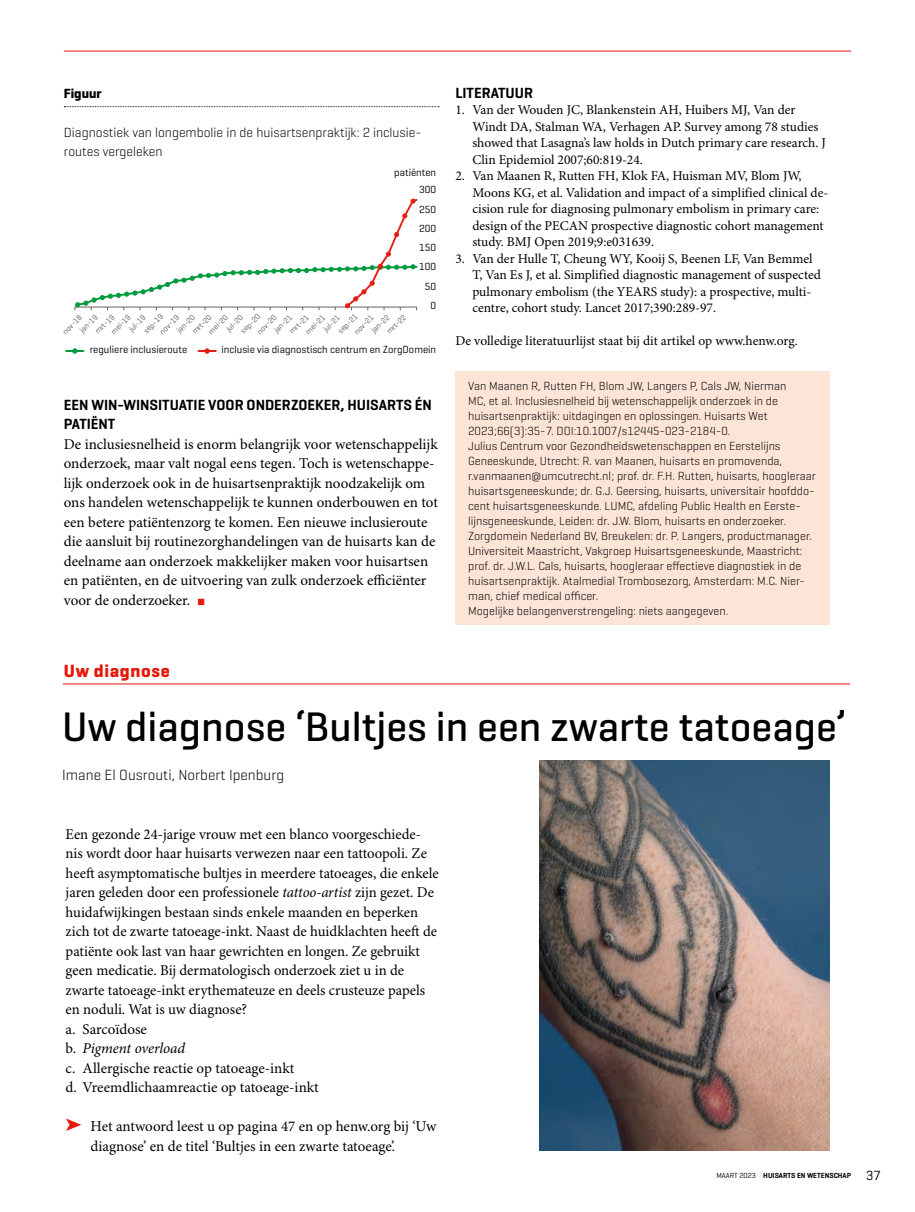
<style>
.page{position:relative;width:915px;height:1212px;background:#fff}
.page>*{position:absolute;margin:0;border:0;box-sizing:border-box;transform-origin:0 0}
.t1{font:500 42px "Geogrotesque";color:#000}
.SectionHeading_2_kop{font:700 18px "Geogrotesque";letter-spacing:.04em;color:#e4190a}
.SectionHeading_3_kop{font:15px/19.5px "Minion Pro";color:#000}
.SectionHeading_2_kop-2{font:15px/19.5px "Minion Pro";letter-spacing:-.005em;color:#000}
.t2{font:300 15px "Geogrotesque";color:#000}
.t3{font:600 15px "Geogrotesque";color:#000}
.t4{font:13.5px/16.5px "Minion Pro";color:#000}
.t5{font:300 13.5px/19.5px "Geogrotesque";color:#000}
.t6{font:700 13.5px "Geogrotesque";color:#000}
.t7{font:300 12px/15px "Geogrotesque";color:#000}
.t8{font:10.5px/19.4px "Geogrotesque";color:#000;text-align:right}
.t9{font:7.95px/11.7px "Geogrotesque";color:#5b5a5a}
.t10{font:600 7.5px "Geogrotesque";color:#000}
.s1{font-family:"Geogrotesque";font-weight:600}
.s2{color:#e4190a}
.s3{font-style:italic}
.s4{font-weight:400}
.s5{font-weight:400;font-size:13.5px}
</style>
<div class="page">
<hr style="left:64px;top:51px;width:786px;height:1px;background:#e4190a">
<div style="left:455px;top:371px;width:374px;height:253px;background:#fce4d7"></div>
<svg style="left:64px;top:106px;width:375px;height:1px"></svg>
<svg style="left:66px;top:348px;width:17px;height:5px"></svg>
<svg style="left:198px;top:348px;width:18px;height:5px"></svg>
<svg style="left:75px;top:198px;width:343px;height:112px"></svg>
<hr style="left:63px;top:683px;width:786px;height:1px;background:#e4190a">
<img style="left:539px;top:761px;width:290px;height:390px">
<p class="t6" style="left:64px;top:85px;width:39px">Figuur</p>
<p class="t5" style="left:64px;top:122px;width:357px">Diagnostiek van longembolie in de huisartsenpraktijk: 2 inclusie&shy;routes vergeleken</p>
<p class="t8" style="left:419px;top:180px;width:19px">300<br>250<br>200<br>150<br>100<br>50<br>0</p>
<p class="t8" style="left:90px;top:339px;width:99px">reguliere inclusieroute</p>
<p class="t8" style="left:221px;top:339px;width:216px">inclusie via diagnostisch centrum en ZorgDomein</p>
<p class="t8" style="left:394px;top:163px;width:43px">patiënten</p>
<p class="t9" style="left:320px;top:326px;width:21px;rotate:-45deg">jul-21</p>
<p class="t9" style="left:335px;top:328px;width:26px;rotate:-45deg">sep-21</p>
<p class="t9" style="left:223px;top:326px;width:21px;rotate:-45deg">jul-20</p>
<p class="t9" style="left:237px;top:328px;width:26px;rotate:-45deg">sep-20</p>
<p class="t9" style="left:126px;top:326px;width:21px;rotate:-45deg">jul-19</p>
<p class="t9" style="left:140px;top:328px;width:26px;rotate:-45deg">sep-19</p>
<p class="t9" style="left:286px;top:328px;width:25px;rotate:-45deg">mrt-21</p>
<p class="t9" style="left:302px;top:328px;width:26px;rotate:-45deg">mei-21</p>
<p class="t9" style="left:375px;top:320px;width:25px;text-indent:-10px;rotate:-45deg">jan-22 mrt-22</p>
<p class="t9" style="left:189px;top:328px;width:25px;rotate:-45deg">mrt-20</p>
<p class="t9" style="left:205px;top:328px;width:26px;rotate:-45deg">mei-20</p>
<p class="t9" style="left:92px;top:328px;width:25px;rotate:-45deg">mrt-19</p>
<p class="t9" style="left:271px;top:327px;width:24px;rotate:-45deg">jan-21</p>
<p class="t9" style="left:108px;top:328px;width:26px;rotate:-45deg">mei-19</p>
<p class="t9" style="left:174px;top:327px;width:24px;rotate:-45deg">jan-20</p>
<p class="t9" style="left:351px;top:328px;width:25px;rotate:-45deg">nov-21</p>
<p class="t9" style="left:76px;top:327px;width:24px;rotate:-45deg">jan-19</p>
<p class="t9" style="left:254px;top:328px;width:25px;rotate:-45deg">nov-20</p>
<p class="t9" style="left:59px;top:328px;width:25px;rotate:-45deg">nov-18</p>
<p class="t9" style="left:157px;top:328px;width:25px;rotate:-45deg">nov-19</p>
<p class="SectionHeading_2_kop-2" style="left:64px;top:396px;width:375px"><span class="s1">EEN WIN-WINSITUATIE VOOR ONDERZOEKER, HUISARTS ÉN<br>PATIËNT<br></span>De inclusiesnelheid is enorm belangrijk voor wetenschappelijk</p>
<p class="SectionHeading_3_kop" style="left:64px;top:454px;width:372px">onderzoek, maar valt nogal eens tegen. Toch is wetenschappe&shy;lijk onderzoek ook in de huisartsenpraktijk noodzakelijk om</p>
<p class="SectionHeading_3_kop" style="left:64px;top:493px;width:375px">ons handelen wetenschappelijk te kunnen onderbouwen en tot</p>
<p class="SectionHeading_3_kop" style="left:64px;top:513px;width:373px">een betere patiëntenzorg te komen. Een nieuwe inclusieroute die aansluit bij routinezorghandelingen van de huisarts kan de deelname aan onderzoek makkelijker maken voor huisartsen en patiënten, en de uitvoering van zulk onderzoek efficiënter voor de onderzoeker. <span class="s2">■</span></p>
<p class="t3" style="left:455px;top:83px;width:79px">LITERATUUR</p>
<p class="t4" style="left:472px;top:102px;width:355px;text-indent:-17px">1. Van der Wouden JC, Blankenstein AH, Huibers MJ, Van der Windt DA, Stalman WA, Verhagen AP. Survey among 78 studies showed that Lasagna’s law holds in Dutch primary care research. J Clin Epidemiol 2007;60:819-24.</p>
<p class="t4" style="left:472px;top:168px;width:357px;text-indent:-17px">2. Van Maanen R, Rutten FH, Klok FA, Huisman MV, Blom JW, Moons KG, et al. Validation and impact of a simplified clinical de&shy;cision rule for diagnosing pulmonary embolism in primary care: design of the PECAN prospective diagnostic cohort management study. BMJ Open 2019;9:e031639.</p>
<p class="t4" style="left:472px;top:251px;width:350px;text-indent:-17px">3. Van der Hulle T, Cheung WY, Kooij S, Beenen LF, Van Bemmel T, Van Es J, et al. Simplified diagnostic management of suspected pulmonary embolism (the YEARS study): a prospective, multi&shy;centre, cohort study. Lancet 2017;390:289-97.</p>
<p class="t4" style="left:455px;top:333px;width:344px">De volledige literatuurlijst staat bij dit artikel op www.henw.org.</p>
<p class="t7" style="left:468px;top:378px;width:349px">Van Maanen R, Rutten FH, Blom JW, Langers P, Cals JW, Nierman<br>MC, et al. Inclusiesnelheid bij wetenschappelijk onderzoek in de huisartsenpraktijk: uitdagingen en oplossingen. Huisarts Wet 2023;66(3):35-7. DOI:10.1007/s12445-023-2184-0.<br>Julius Centrum voor Gezondheidswetenschappen en Eerstelijns Geneeskunde, Utrecht: R. van Maanen, huisarts en promovenda, r.vanmaanen@umcutrecht.nl; prof. dr. F.H. Rutten, huisarts, hoogleraar huisartsgeneeskunde; dr. G.J. Geersing, huisarts, universitair hoofddo&shy;cent huisartsgeneeskunde. LUMC, afdeling Public Health en Eerste&shy;lijnsgeneeskunde, Leiden: dr. J.W. Blom, huisarts en onderzoeker.<br>Zorgdomein Nederland BV, Breukelen: dr. P. Langers, productmanager.<br>Universiteit Maastricht, Vakgroep Huisartsgeneeskunde, Maastricht: prof. dr. J.W.L. Cals, huisarts, hoogleraar effectieve diagnostiek in de huisartsenpraktijk. Atalmedial Trombosezorg, Amsterdam: M.C. Nier&shy;man, chief medical officer.<br>Mogelijke belangenverstrengeling: niets aangegeven.</p>
<p class="SectionHeading_2_kop" style="left:64px;top:659px;width:108px">Uw diagnose</p>
<h1 class="t1" style="left:62px;top:701px;width:785px">Uw diagnose ‘Bultjes in een zwarte tatoeage’</h1>
<p class="t2" style="left:62px;top:766px;width:223px">Imane El Ousrouti, Norbert Ipenburg</p>
<p class="SectionHeading_3_kop" style="left:66px;top:825px;width:374px">Een gezonde 24-jarige vrouw met een blanco voorgeschiede&shy;nis wordt door haar huisarts verwezen naar een tattoopoli. Ze heeft asymptomatische bultjes in meerdere tatoeages, die enkele jaren geleden door een professionele <span class="s3">tattoo-artist</span> zijn gezet. De huidafwijkingen bestaan sinds enkele maanden en beperken zich tot de zwarte tatoeage-inkt. Naast de huidklachten heeft de patiënte ook last van haar gewrichten en longen. Ze gebruikt geen medicatie. Bij dermatologisch onderzoek ziet u in de zwarte tatoeage-inkt erythemateuze en deels crusteuze papels en noduli. Wat is uw diagnose?<br>a. Sarcoïdose<br>b. <span class="s3">Pigment overload<br></span>c. Allergische reactie op tatoeage-inkt<br>d. Vreemdlichaamreactie op tatoeage-inkt</p>
<p class="SectionHeading_3_kop" style="left:90px;top:1117px;width:347px;text-indent:-25px"><span class="s2">➤</span> Het antwoord leest u op pagina 47 en op henw.org bij ‘Uw diagnose’ en de titel ‘Bultjes in een zwarte tatoeage’.</p>
<p class="t10" style="left:716px;top:1171px;width:166px"><span class="s4">maart 2023</span> HUISARTS EN WETENSCHAP <span class="s5">37</span></p>
</div>
